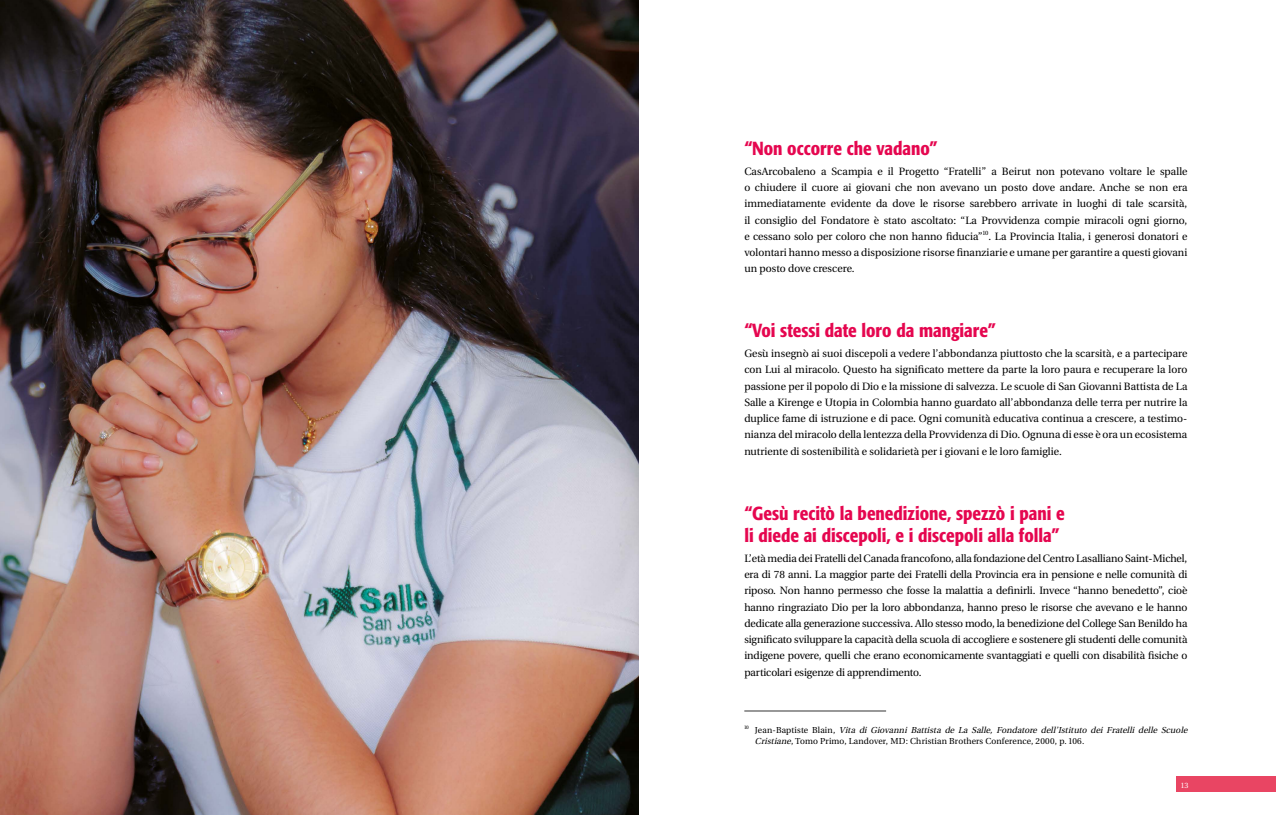
<style>
.page{position:relative;width:1276px;height:815px;background:#fff}
.page>*{position:absolute;margin:0;border:0;box-sizing:border-box;transform-origin:0 0}
.t1{font:500 condensed 18.75px/22.5px "Formata";color:#e5064f}
.t2{font:13.75px/16.2px "Utopia Headline";letter-spacing:.005em;color:#000;text-align:justify}
.t3{font:italic 11.25px/11.2px "Utopia Headline";color:#000}
.t4{font:10px "Utopia Headline";color:#fff}
.s1{font-style:normal}
</style>
<div class="page">
<div style="left:1176px;top:776px;width:100px;height:16px;background:#e94563"></div>
<hr style="left:744px;top:711px;width:142px;height:1px;background:#333">
<img style="left:0;top:0;width:639px;height:815px">
<h1 class="t1" style="left:744px;top:137px;width:195px">“Non occorre che vadano”</h1>
<p class="t2" style="left:744px;top:163px;width:444px">CasArcobaleno a Scampia e il Progetto “Fratelli” a Beirut non potevano voltare le spalle o chiudere il cuore ai giovani che non avevano un posto dove andare. Anche se non era immediatamente evidente da dove le risorse sarebbero arrivate in luoghi di tale scarsità, il consiglio del Fondatore è stato ascoltato: “La Provvidenza compie miracoli ogni giorno, e cessano solo per coloro che non hanno fiducia”<sup>10</sup>. La Provincia Italia, i generosi donatori e volontari hanno messo a disposizione risorse finanziarie e umane per garantire a questi giovani un posto dove crescere.</p>
<h1 class="t1" style="left:744px;top:319px;width:253px">“Voi stessi date loro da mangiare”</h1>
<p class="t2" style="left:744px;top:346px;width:444px">Gesù insegnò ai suoi discepoli a vedere l’abbondanza piuttosto che la scarsità, e a partecipare con Lui al miracolo. Questo ha significato mettere da parte la loro paura e recuperare la loro passione per il popolo di Dio e la missione di salvezza. Le scuole di San Giovanni Battista de La Salle a Kirenge e Utopia in Colombia hanno guardato all’abbondanza delle terra per nutrire la duplice fame di istruzione e di pace. Ogni comunità educativa continua a crescere, a testimo&shy;nianza del miracolo della lentezza della Provvidenza di Dio. Ognuna di esse è ora un ecosistema nutriente di sostenibilità e solidarietà per i giovani e le loro famiglie.</p>
<h1 class="t1" style="left:744px;top:502px;width:322px">“Gesù recitò la benedizione, spezzò i pani e li diede ai discepoli, e i discepoli alla folla”</h1>
<p class="t2" style="left:744px;top:550px;width:444px">L’età media dei Fratelli del Canada francofono, alla fondazione del Centro Lasalliano Saint-Michel, era di 78 anni. La maggior parte dei Fratelli della Provincia era in pensione e nelle comunità di riposo. Non hanno permesso che fosse la malattia a definirli. Invece “hanno benedetto”, cioè hanno ringraziato Dio per la loro abbondanza, hanno preso le risorse che avevano e le hanno dedicate alla generazione successiva. Allo stesso modo, la benedizione del College San Benildo ha significato sviluppare la capacità della scuola di accogliere e sostenere gli studenti delle comunità indigene povere, quelli che erano economicamente svantaggiati e quelli con disabilità fisiche o particolari esigenze di apprendimento.</p>
<p class="t3" style="left:755px;top:724px;width:436px;text-indent:-11px"><sup>1</sup> <sup>0</sup> <span class="s1">J e a n - B a p t i s t e B l a i n ,</span> Vita di Giovanni Battista de La Salle, Fondatore dell’Istituto dei Fratelli delle Scuole<br>Cristiane<span class="s1">, Tomo Primo, Landover, MD: Christian Brothers Conference, 2000, p. 106.</span></p>
<p class="t4" style="left:1181px;top:780px;width:9px">13</p>
</div>
